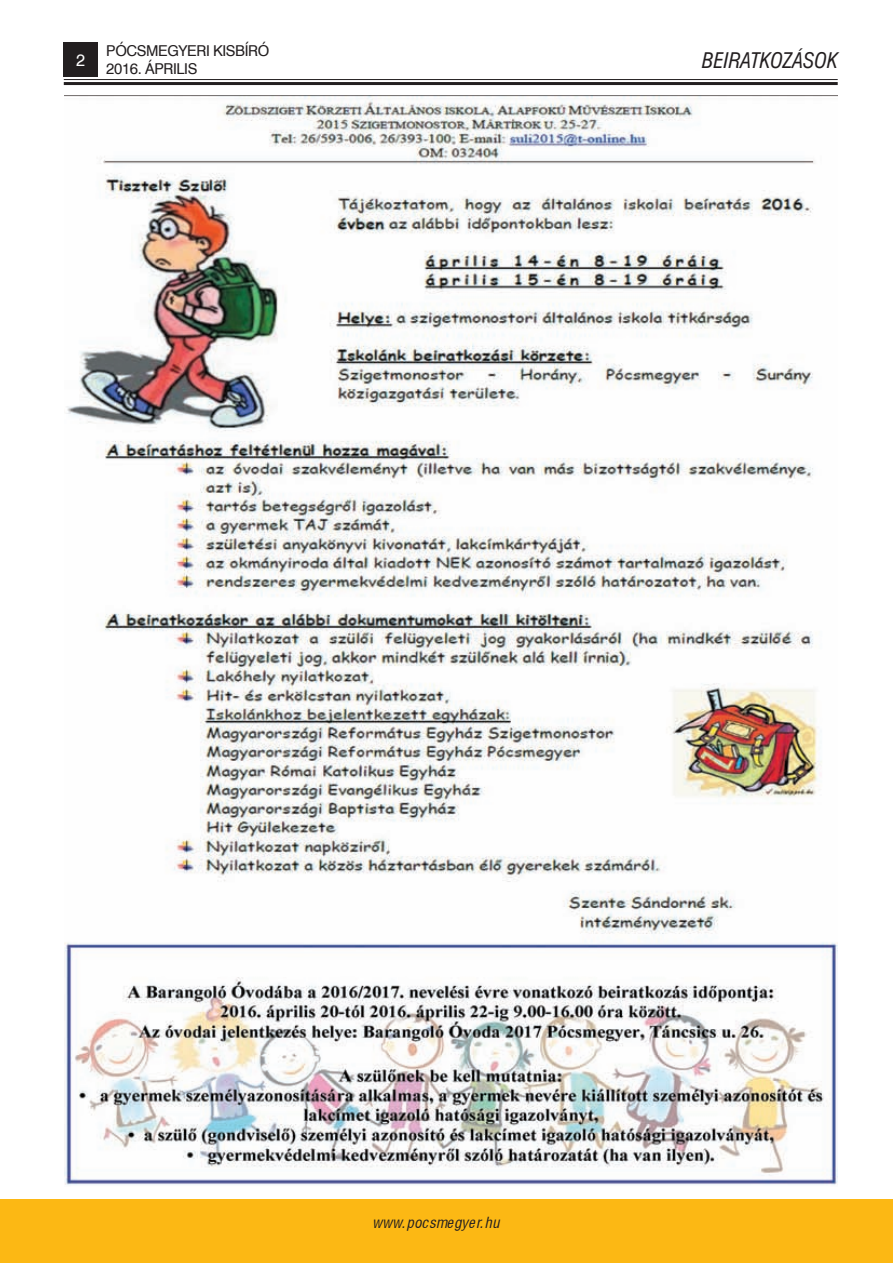
<style>
.page{position:relative;width:893px;height:1263px;background:#fff}
.page>*{position:absolute;margin:0;border:0;box-sizing:border-box;transform-origin:0 0}
.t1{font:italic condensed 21px "H Swiss 721";color:#231f20}
.t2{font:16.5px "H Swiss 721";color:#fff}
.t3{font:15px/18.3px "H Swiss 721";letter-spacing:-.025em;color:#231f20}
.t4{font:italic condensed 15px "Switzerland";color:#231f20}
</style>
<div class="page">
<div style="left:64px;top:43px;width:34px;height:34px;background:#231f20"></div>
<hr style="left:64px;top:79px;width:774px;height:1px;background:#231f20">
<hr style="left:64px;top:82px;width:774px;height:3px;background:#231f20">
<div style="left:0;top:1199px;width:893px;height:64px;background:#fcb814"></div>
<img style="left:64px;top:96px;width:773px;height:1089px">
<p class="t2" style="left:76px;top:50px;width:11px">2</p>
<p class="t3" style="left:106px;top:42px;width:165px">PÓCSMEGYERI KISBÍRÓ<br>2016. ÁPRILIS</p>
<h1 class="t1" style="left:702px;top:47px;width:137px">BEIRATKOZÁSOK</h1>
<p class="t4" style="left:372px;top:1213px;width:129px">www.pocsmegyer.hu</p>
</div>
